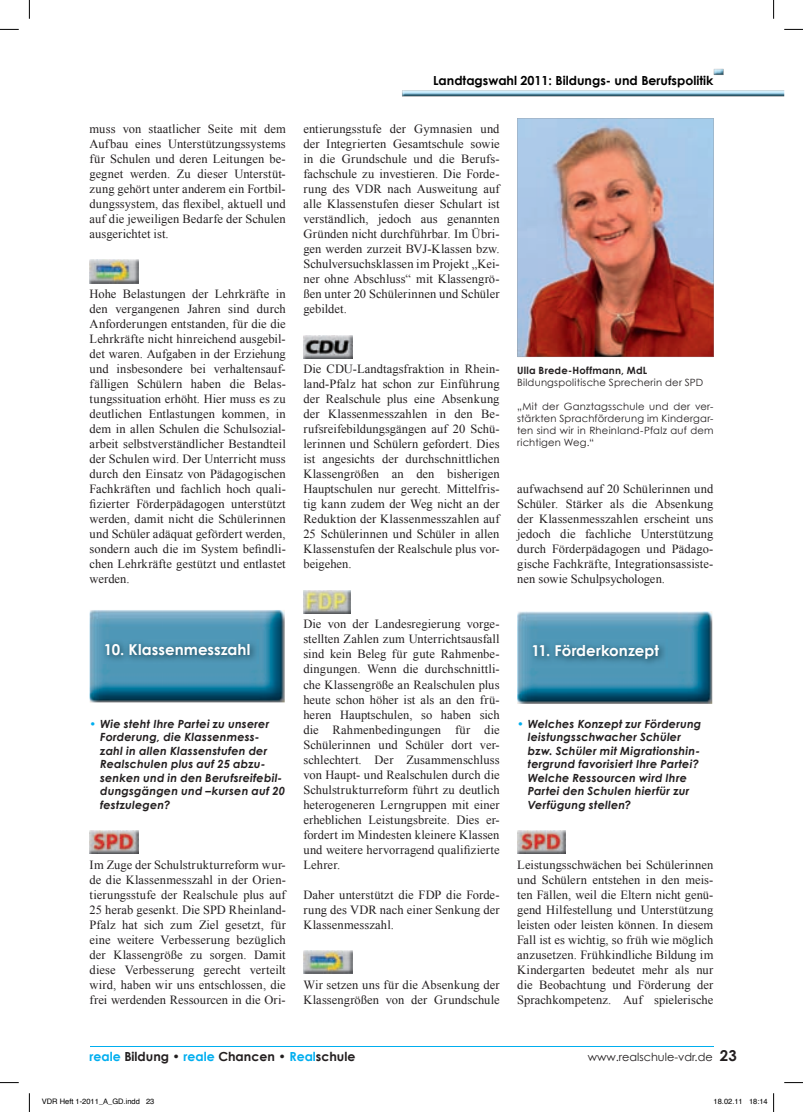
<style>
.page{position:relative;width:803px;height:1112px;background:#fff}
.page>*{position:absolute;margin:0;border:0;box-sizing:border-box;transform-origin:0 0}
.t1{font:700 15px "Century Gothic";letter-spacing:.005em;color:#fff}
.t2{font:12.5px/15px "Times New Roman";letter-spacing:.005em;color:#231f20;text-align:justify}
.t3{font:700 12.5px "Century Gothic";color:#000}
.t4{font:700 12.5px "Century Gothic";color:#231f20}
.t5{font:italic 700 11.25px/13.5px "Century Gothic";letter-spacing:.015em;color:#231f20}
.t6{font:11.25px "Century Gothic";color:#231f20}
.t7{font:10px/12px "Century Gothic";letter-spacing:.02em;color:#231f20;text-align:justify}
.t8{font:700 10px "Century Gothic";letter-spacing:.025em;color:#231f20}
.t9{font:7.5px "Helvetica";color:#000}
.s1{font-style:normal;color:#00aeef}
.s2{color:#00aeef}
.s3{font-weight:700;font-size:15px}
</style>
<div class="page">
<img style="left:402px;top:90px;width:382px;height:6px">
<svg style="left:714px;top:69px;width:9px;height:6px"></svg>
<hr style="left:90px;top:1046px;width:623px;height:1px;background:#00aeef">
<img style="left:90px;top:260px;width:49px;height:23px">
<img style="left:90px;top:610px;width:195px;height:92px">
<img style="left:101px;top:639px;width:157px;height:24px">
<img style="left:90px;top:830px;width:48px;height:23px">
<img style="left:303px;top:335px;width:49px;height:23px">
<img style="left:303px;top:590px;width:48px;height:23px">
<img style="left:303px;top:950px;width:50px;height:23px">
<img style="left:517px;top:611px;width:195px;height:92px">
<img style="left:528px;top:639px;width:139px;height:28px">
<img style="left:517px;top:830px;width:49px;height:23px">
<img style="left:517px;top:118px;width:196px;height:239px">
<svg style="left:0;top:29px;width:19px;height:1px"></svg>
<svg style="left:784px;top:29px;width:19px;height:1px"></svg>
<svg style="left:0;top:1082px;width:19px;height:1px"></svg>
<svg style="left:784px;top:1082px;width:19px;height:1px"></svg>
<svg style="left:29px;top:0;width:1px;height:19px"></svg>
<svg style="left:29px;top:1093px;width:1px;height:18px"></svg>
<svg style="left:773px;top:0;width:1px;height:19px"></svg>
<svg style="left:773px;top:1093px;width:1px;height:18px"></svg>
<p class="t2" style="left:90px;top:121px;width:198px">muss von staatlicher Seite mit dem Aufbau eines Unterstützungssystems für Schulen und deren Leitungen be&shy;gegnet werden. Zu dieser Unterstüt&shy;zung gehört unter anderem ein Fortbil&shy;dungssystem, das flexibel, aktuell und auf die jeweiligen Bedarfe der Schulen ausgerichtet ist.</p>
<p class="t2" style="left:90px;top:286px;width:198px">Hohe Belastungen der Lehrkräfte in den vergangenen Jahren sind durch Anforderungen entstanden, für die die Lehrkräfte nicht hinreichend ausgebil&shy;det waren. Aufgaben in der Erziehung und insbesondere bei verhaltensauf&shy;fälligen Schülern haben die Belas&shy;tungssituation erhöht. Hier muss es zu deutlichen Entlastungen kommen, in dem in allen Schulen die Schulsozial&shy;arbeit selbstverständlicher Bestandteil der Schulen wird. Der Unterricht muss durch den Einsatz von Pädagogischen Fachkräften und fachlich hoch quali&shy;fizierter Förderpädagogen unterstützt werden, damit nicht die Schülerinnen und Schüler adäquat gefördert werden, sondern auch die im System befindli&shy;chen Lehrkräfte gestützt und entlastet werden.</p>
<p class="t1" style="left:104px;top:640px;width:148px">10. Klassenmesszahl</p>
<p class="t5" style="left:100px;top:716px;width:186px;text-indent:-11px"><span class="s1">•</span> Wie steht Ihre Partei zu unserer<br>Forderung, die Klassenmess&shy;zahl in allen Klassenstufen der<br>Realschulen plus auf 25 abzu&shy;senken und in den Berufsreifebil&shy;dungsgängen und –kursen auf 20 festzulegen?</p>
<p class="t2" style="left:90px;top:856px;width:198px">Im Zuge der Schulstrukturreform wur&shy;de die Klassenmesszahl in der Orien&shy;tierungsstufe der Realschule plus auf 25 herab gesenkt. Die SPD Rheinland-Pfalz hat sich zum Ziel gesetzt, für eine weitere Verbesserung bezüglich der Klassengröße zu sorgen. Damit diese Verbesserung gerecht verteilt wird, haben wir uns entschlossen, die frei werdenden Ressourcen in die Ori-</p>
<p class="t3" style="left:433px;top:72px;width:282px">Landtagswahl 2011: Bildungs- und Berufspolitik</p>
<p class="t2" style="left:303px;top:121px;width:198px">entierungsstufe der Gymnasien und der Integrierten Gesamtschule sowie in die Grundschule und die Berufs&shy;fachschule zu investieren. Die Forde&shy;rung des VDR nach Ausweitung auf alle Klassenstufen dieser Schulart ist verständlich, jedoch aus genannten Gründen nicht durchführbar. Im Übri&shy;gen werden zurzeit BVJ-Klassen bzw.<br>Schulversuchsklassen im Projekt „Kei&shy;ner ohne Abschluss“ mit Klassengrö&shy;ßen unter 20 Schülerinnen und Schüler gebildet.</p>
<p class="t2" style="left:303px;top:361px;width:198px">Die CDU-Landtagsfraktion in Rhein&shy;land-Pfalz hat schon zur Einführung der Realschule plus eine Absenkung der Klassenmesszahlen in den Be&shy;rufsreifebildungsgängen auf 20 Schü&shy;lerinnen und Schülern gefordert. Dies ist angesichts der durchschnittlichen Klassengrößen an den bisherigen Hauptschulen nur gerecht. Mittelfris&shy;tig kann zudem der Weg nicht an der Reduktion der Klassenmesszahlen auf 25 Schülerinnen und Schüler in allen Klassenstufen der Realschule plus vor&shy;beigehen.</p>
<p class="t2" style="left:303px;top:616px;width:198px">Die von der Landesregierung vorge&shy;stellten Zahlen zum Unterrichtsausfall sind kein Beleg für gute Rahmenbe&shy;dingungen. Wenn die durchschnittli&shy;che Klassengröße an Realschulen plus heute schon höher ist als an den frü&shy;heren Hauptschulen, so haben sich die Rahmenbedingungen für die Schülerinnen und Schüler dort ver&shy;schlechtert. Der Zusammenschluss von Haupt- und Realschulen durch die Schulstrukturreform führt zu deutlich heterogeneren Lerngruppen mit einer erheblichen Leistungsbreite. Dies er&shy;fordert im Mindesten kleinere Klassen und weitere hervorragend qualifizierte Lehrer.</p>
<p class="t2" style="left:303px;top:886px;width:198px">Daher unterstützt die FDP die Forde&shy;rung des VDR nach einer Senkung der Klassenmesszahl.</p>
<p class="t2" style="left:303px;top:976px;width:198px">Wir setzen uns für die Absenkung der<br>Klassengrößen von der Grundschule</p>
<p class="t8" style="left:517px;top:364px;width:132px">Ulla Brede-Hoffmann, MdL</p>
<p class="t7" style="left:517px;top:376px;width:188px">Bildungspolitische Sprecherin der SPD</p>
<p class="t7" style="left:517px;top:400px;width:198px">„Mit der Ganztagsschule und der ver&shy;stärkten Sprachförderung im Kindergar&shy;ten sind wir in Rheinland-Pfalz auf dem richtigen Weg.“</p>
<p class="t2" style="left:517px;top:481px;width:198px">aufwachsend auf 20 Schülerinnen und Schüler. Stärker als die Absenkung der Klassenmesszahlen erscheint uns jedoch die fachliche Unterstützung durch Förderpädagogen und Pädago&shy;gische Fachkräfte, Integrationsassiste&shy;nen sowie Schulpsychologen.</p>
<p class="t1" style="left:531px;top:641px;width:129px">11. Förderkonzept</p>
<p class="t5" style="left:528px;top:716px;width:175px;text-indent:-11px"><span class="s1">•</span> Welches Konzept zur Förderung leistungsschwacher Schüler bzw. Schüler mit Migrationshin&shy;tergrund favorisiert Ihre Partei?<br>Welche Ressourcen wird Ihre<br>Partei den Schulen hierfür zur<br>Verfügung stellen?</p>
<p class="t2" style="left:517px;top:856px;width:198px">Leistungsschwächen bei Schülerinnen und Schülern entstehen in den meis&shy;ten Fällen, weil die Eltern nicht genü&shy;gend Hilfestellung und Unterstützung leisten oder leisten können. In diesem Fall ist es wichtig, so früh wie möglich anzusetzen. Frühkindliche Bildung im Kindergarten bedeutet mehr als nur die Beobachtung und Förderung der Sprachkompetenz. Auf spielerische</p>
<p class="t4" style="left:90px;top:1047px;width:267px"><span class="s2">reale</span> Bildung • <span class="s2">reale</span> Chancen • <span class="s2">Real</span>schule</p>
<p class="t6" style="left:588px;top:1049px;width:151px">www.realschule-vdr.de <span class="s3">23</span></p>
<p class="t9" style="left:42px;top:1095px;width:114px">VDR Heft 1-2011_A_GD.indd 23</p>
<p class="t9" style="left:713px;top:1095px;width:56px">18.02.11 18:14</p>
</div>
